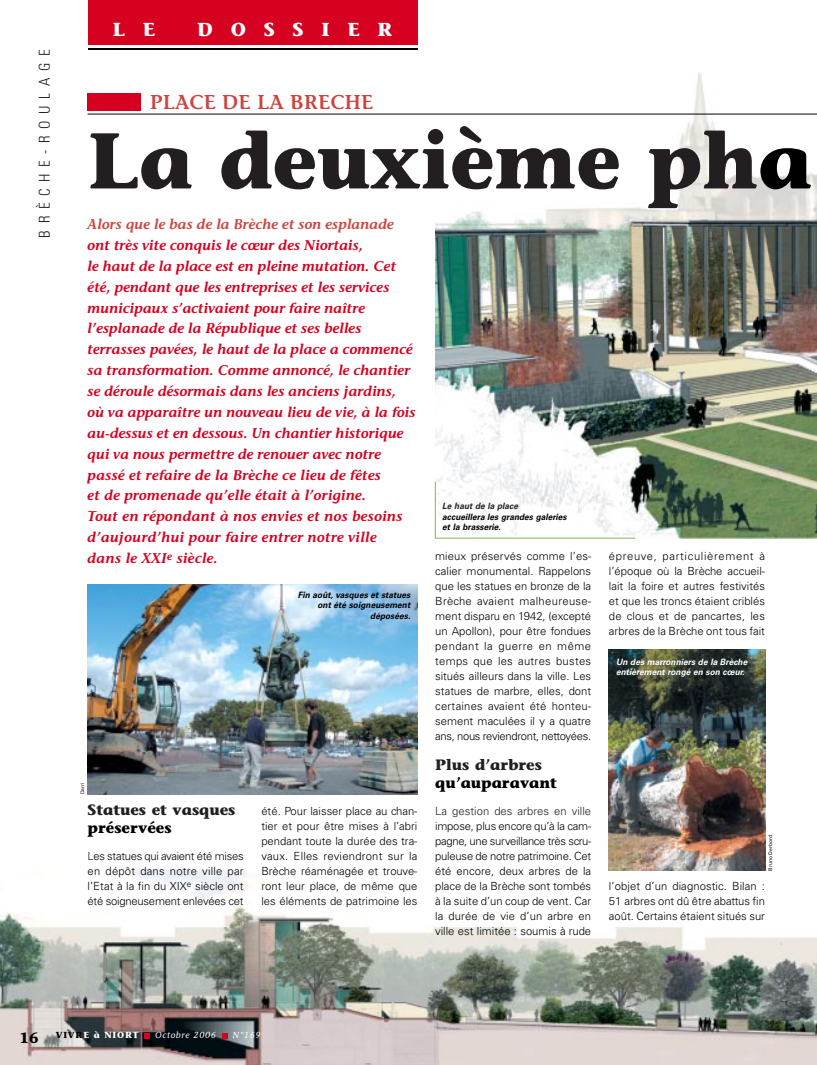
<style>
.page{position:relative;width:817px;height:1065px;background:#fff}
.page>*{position:absolute;margin:0;border:0;box-sizing:border-box;transform-origin:0 0}
.t1{font:700 78.75px "Stone Informal";letter-spacing:-.005em;color:#231f20}
.t2{font:600 20px "Stone Informal";color:#ce453f}
.t3{font:700 18.75px "Stone Informal";letter-spacing:.945em;color:#fff}
.t4{font:700 15px "Stone Informal";color:#231f20}
.t5{font:700 15px "Stone Informal";color:#000}
.t6{font:300 condensed 15px "Univers";letter-spacing:.445em;color:#231f20}
.t7{font:italic 600 14px/20.9px "Stone Informal";color:#d60120}
.t8{font:italic 600 14px "Stone Informal";color:#ce453f}
.t9{font:300 11.25px/15px "Univers";color:#000;text-align:justify}
.t10{font:300 11.25px "Univers";letter-spacing:.005em;color:#231f20}
.t11{font:italic 700 8.75px/10.6px "Univers";letter-spacing:.005em;color:#000;scale:.95 1}
.t12{font:italic 700 8.75px/10.6px "Univers";letter-spacing:.005em;color:#fff;scale:.95 1}
.t13{font:italic 8.75px "Stone Informal";letter-spacing:.085em;color:#fff}
.t14{font:italic 700 8.75px "Univers";letter-spacing:.005em;color:#231f20;scale:.95 1}
.t15{font:700 8.75px "Stone Informal";letter-spacing:.095em;color:#fff}
.t16{font:5px "Univers";color:#000}
.t17{font:5px "Univers";color:#231f20}
.s1{color:#000}
.s2{color:#231f20}
.s3{font-size:15px;color:#000}
</style>
<div class="page">
<img style="left:0;top:0;width:816px;height:1065px">
<h3 class="t6" style="left:39px;top:238px;width:190px;rotate:-90deg">BRÈCHE-ROULAGE</h3>
<h3 class="t3" style="left:113px;top:22px;width:44px">L E</h3>
<h3 class="t3" style="left:197px;top:22px;width:196px">DOSSIER</h3>
<h2 class="t2" style="left:150px;top:94px;width:225px">PLACE DE LA BRECHE</h2>
<h1 class="t1" style="left:88px;top:131px;width:725px">La deuxième ph<span class="s1">a</span></h1>
<p class="t8" style="left:88px;top:219px;width:308px">Alors que le bas de la Brèche et son esplanade</p>
<p class="t7" style="left:88px;top:236px;width:329px">ont très vite conquis le cœur des Niortais,<br>le haut de la place est en pleine mutation. Cet été, pendant que les entreprises et les services municipaux s’activaient pour faire naître l’esplanade de la République et ses belles terrasses pavées, le haut de la place a commencé sa transformation. Comme annoncé, le chantier se déroule désormais dans les anciens jardins, où va apparaître un nouveau lieu de vie, à la fois au-dessus et en dessous. Un chantier historique qui va nous permettre de renouer avec notre passé et refaire de la Brèche ce lieu de fêtes<br>et de promenade qu’elle était à l’origine.<br>Tout en répondant à nos envies et nos besoins d’aujourd’hui pour faire entrer notre ville<br>dans le XXI<sup>e</sup> siècle.</p>
<p class="t11" style="left:298px;top:590px;width:120px;text-align:right">Fin août, vasques et statues ont été soigneusement déposées.</p>
<p class="t17" style="left:81px;top:794px;width:13px;rotate:-90deg">Darri</p>
<h3 class="t4" style="left:88px;top:804px;width:149px">Statues et vasques</h3>
<h3 class="t5" style="left:88px;top:822px;width:85px">préservées</h3>
<p class="t9" style="left:88px;top:850px;width:157px"><span class="s2">L</span>es statues qui avaient été mises en dépôt dans notre ville par l’Etat à la fin du XIX<sup>e</sup> siècle ont été soigneusement enlevées cet</p>
<p class="t9" style="left:261px;top:805px;width:157px">été. Pour laisser place au chan&shy;tier et pour être mises à l’abri pendant toute la durée des tra&shy;vaux. Elles reviendront sur la Brèche réaménagée et trouve&shy;ront leur place, de même que les éléments de patrimoine les</p>
<p class="t14" style="left:442px;top:503px;width:81px">Le haut de la place</p>
<p class="t11" style="left:442px;top:512px;width:132px">accueillera les grandes galeries et la brasserie.</p>
<p class="t9" style="left:435px;top:550px;width:157px">mieux préservés comme l’es&shy;calier monumental. Rappelons que les statues en bronze de la Brèche avaient malheureuse&shy;ment disparu en 1942, (excepté un Apollon), pour être fondues pendant la guerre en même temps que les autres bustes situés ailleurs dans la ville. Les statues de marbre, elles, dont certaines avaient été honteu&shy;sement maculées il y a quatre ans, nous reviendront, nettoyées.</p>
<h3 class="t4" style="left:435px;top:759px;width:108px">Plus d’arbres</h3>
<h3 class="t5" style="left:435px;top:777px;width:123px">qu’auparavant</h3>
<p class="t10" style="left:435px;top:807px;width:157px">La gestion des arbres en ville</p>
<p class="t9" style="left:435px;top:820px;width:157px">impose, plus encore qu’à la cam&shy;pagne, une surveillance très scru&shy;puleuse de notre patrimoine. Cet été encore, deux arbres de la place de la Brèche sont tombés à la suite d’un coup de vent. Car la durée de vie d’un arbre en ville est limitée : soumis à rude</p>
<p class="t9" style="left:608px;top:550px;width:157px">épreuve, particulièrement à l’époque où la Brèche accueil&shy;lait la foire et autres festivités et que les troncs étaient criblés de clous et de pancartes, les arbres de la Brèche ont tous fait</p>
<p class="t12" style="left:615px;top:657px;width:140px">Un des marronniers de la Brèche entièrement rongé en son cœur.</p>
<p class="t16" style="left:768px;top:870px;width:37px;rotate:-90deg">Bruno Derbord</p>
<p class="t9" style="left:608px;top:880px;width:157px">l’objet d’un diagnostic. Bilan :<br>51 arbres ont dû être abattus fin août. Certains étaient situés sur</p>
<p class="t15" style="left:20px;top:1032px;width:121px"><span class="s3">16</span> <span class="s1">VIVR</span>E à NIORT</p>
<p class="t13" style="left:155px;top:1032px;width:62px">Octobre 2006</p>
<p class="t13" style="left:232px;top:1032px;width:29px">N°169</p>
</div>
